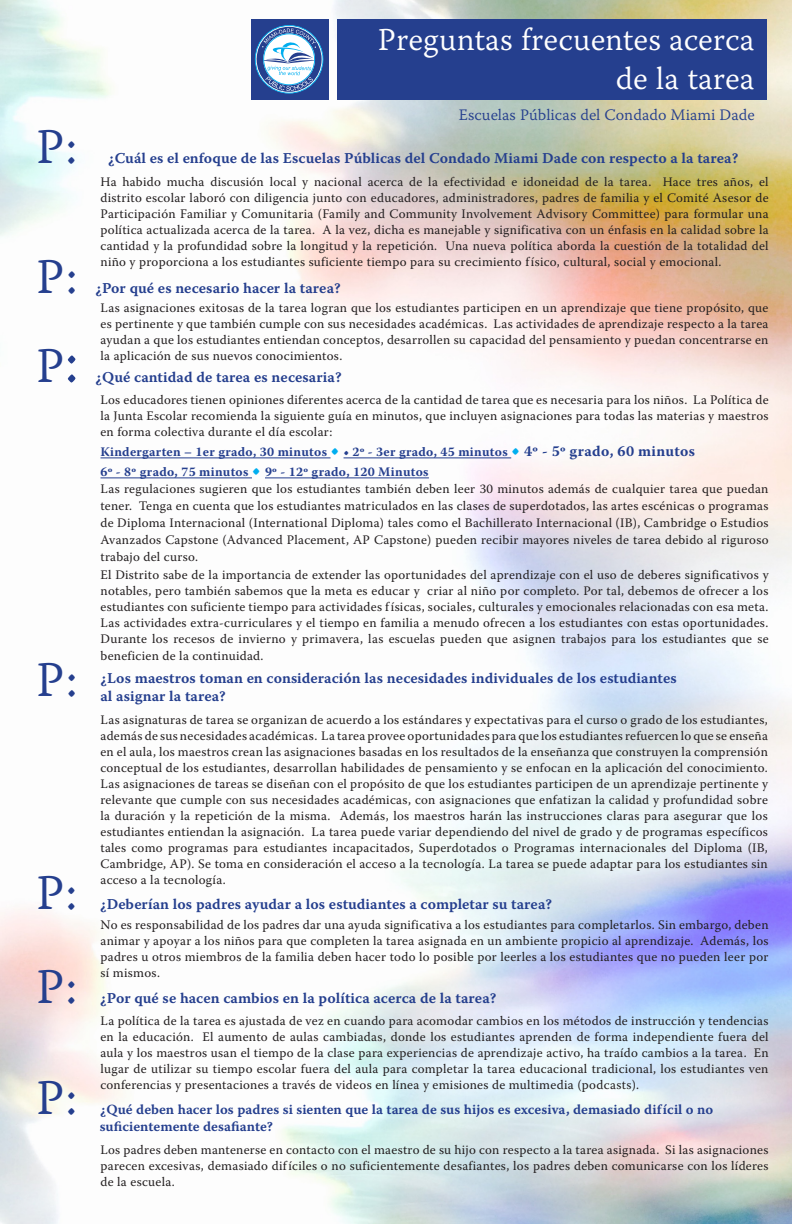
<style>
.page{position:relative;width:792px;height:1224px;background:#fff}
.page>*{position:absolute;margin:0;border:0;box-sizing:border-box;transform-origin:0 0}
.t1{font:50px "Warnock Pro Light Capt";color:#253f8e}
.t2{font:32px "Warnock Pro Light Capt";color:#fff}
.t3{font:16px "Warnock Pro Light Capt";color:#253f8e}
.t4{font:15px "Warnock Pro Semibold Capt";color:#253f8e}
.t5{font:14px/17px "Warnock Pro Semibold Capt";color:#253f8e}
.t6{font:13px/16px "Warnock Pro";letter-spacing:.02em;color:#231f20;text-align:justify}
.t7{font:700 13px "Warnock Pro";letter-spacing:.02em;color:#253f8e}
.s1{font-size:60px}
.s2{font-size:20px;color:#00aeef}
.s3{font-size:15px}
</style>
<div class="page">
<img style="left:148px;top:0;width:644px;height:1224px">
<div style="left:337px;top:19px;width:430px;height:81px;background:#253f8e"></div>
<div style="left:251px;top:19px;width:78px;height:81px;background:#253f8e"></div>
<svg style="left:255px;top:25px;width:68px;height:69px"></svg>
<hr style="left:100px;top:458px;width:231px;height:1px;background:#253f8e">
<hr style="left:344px;top:458px;width:167px;height:1px;background:#253f8e">
<hr style="left:100px;top:478px;width:152px;height:1px;background:#253f8e">
<hr style="left:265px;top:478px;width:164px;height:1px;background:#253f8e">
<p class="t1" style="left:36px;top:117px;width:43px">P:</p>
<p class="t1" style="left:36px;top:246px;width:43px">P:</p>
<p class="t1" style="left:36px;top:335px;width:44px">P<span class="s1">:</span></p>
<p class="t1" style="left:36px;top:649px;width:43px">P:</p>
<p class="t1" style="left:36px;top:862px;width:43px">P:</p>
<p class="t1" style="left:36px;top:956px;width:43px">P:</p>
<p class="t1" style="left:36px;top:1067px;width:43px">P:</p>
<p class="t2" style="left:378px;top:20px;width:378px">Preguntas frecuentes acerca</p>
<p class="t2" style="left:616px;top:59px;width:140px">de la tarea</p>
<p class="t3" style="left:459px;top:105px;width:297px">Escuelas Públicas del Condado Miami Dade</p>
<p class="t4" style="left:108px;top:149px;width:632px">¿Cuál es el enfoque de las Escuelas Públicas del Condado Miami Dade con respecto a la tarea?</p>
<p class="t6" style="left:100px;top:173px;width:670px">Ha habido mucha discusión local y nacional acerca de la efectividad e idoneidad de la tarea. Hace tres años, el distrito escolar laboró con diligencia junto con educadores, administradores, padres de familia y el Comité Asesor de Participación Familiar y Comunitaria (Family and Community Involvement Advisory Committee) para formular una política actualizada acerca de la tarea. A la vez, dicha es manejable y significativa con un énfasis en la calidad sobre la cantidad y la profundidad sobre la longitud y la repetición. Una nueva política aborda la cuestión de la totalidad del niño y proporciona a los estudiantes suficiente tiempo para su crecimiento f ísico, cultural, social y emocional.</p>
<p class="t6" style="left:100px;top:299px;width:670px">Las asignaciones exitosas de la tarea logran que los estudiantes participen en un aprendizaje que tiene propósito, que es pertinente y que también cumple con sus necesidades académicas. Las actividades de aprendizaje respecto a la tarea ayudan a que los estudiantes entiendan conceptos, desarrollen su capacidad del pensamiento y puedan concentrarse en la aplicación de sus nuevos conocimientos.</p>
<p class="t6" style="left:100px;top:392px;width:670px">Los educadores tienen opiniones diferentes acerca de la cantidad de tarea que es necesaria para los niños. La Política de la Junta Escolar recomienda la siguiente guía en minutos, que incluyen asignaciones para todas las materias y maestros en forma colectiva durante el día escolar:</p>
<p class="t7" style="left:100px;top:444px;width:596px">Kindergarten – 1er grado, 30 minutos <span class="s2">•</span> • 2º - 3er grado, 45 minutos <span class="s2">•</span> <span class="s3">4º - 5º grado, 60 minutos</span></p>
<p class="t7" style="left:100px;top:464px;width:330px">6º - 8º grado, 75 minutos <span class="s2">•</span> 9º - 12º grado, 120 Minutos</p>
<p class="t6" style="left:100px;top:480px;width:670px;line-height:17px">Las regulaciones sugieren que los estudiantes también deben leer 30 minutos además de cualquier tarea que puedan tener. Tenga en cuenta que los estudiantes matriculados en las clases de superdotados, las artes escénicas o programas de Diploma Internacional (International Diploma) tales como el Bachillerato Internacional (IB), Cambridge o Estudios Avanzados Capstone (Advanced Placement, AP Capstone) pueden recibir mayores niveles de tarea debido al riguroso trabajo del curso.</p>
<p class="t4" style="left:95px;top:279px;width:247px">¿Por qué es necesario hacer la tarea?</p>
<p class="t4" style="left:95px;top:368px;width:248px">¿Qué cantidad de tarea es necesaria?</p>
<p class="t6" style="left:100px;top:567px;width:670px">El Distrito sabe de la importancia de extender las oportunidades del aprendizaje con el uso de deberes significativos y notables, pero también sabemos que la meta es educar y criar al niño por completo. Por tal, debemos de ofrecer a los estudiantes con suficiente tiempo para actividades físicas, sociales, culturales y emocionales relacionadas con esa meta.<br>Las actividades extra-curriculares y el tiempo en familia a menudo ofrecen a los estudiantes con estas oportunidades.<br>Durante los recesos de invierno y primavera, las escuelas pueden que asignen trabajos para los estudiantes que se beneficien de la continuidad.</p>
<p class="t4" style="left:100px;top:670px;width:578px">¿Los maestros toman en consideración las necesidades individuales de los estudiantes</p>
<p class="t4" style="left:100px;top:688px;width:127px">al asignar la tarea?</p>
<p class="t6" style="left:100px;top:712px;width:669px">Las asignaturas de tarea se organizan de acuerdo a los estándares y expectativas para el curso o grado de los estudiantes, además de sus necesidades académicas. La tarea provee oportunidades para que los estudiantes refuercen lo que se enseña en el aula, los maestros crean las asignaciones basadas en los resultados de la enseñanza que construyen la comprensión conceptual de los estudiantes, desarrollan habilidades de pensamiento y se enfocan en la aplicación del conocimiento.<br>Las asignaciones de tareas se diseñan con el propósito de que los estudiantes participen de un aprendizaje pertinente y relevante que cumple con sus necesidades académicas, con asignaciones que enfatizan la calidad y profundidad sobre la duración y la repetición de la misma. Además, los maestros harán las instrucciones claras para asegurar que los estudiantes entiendan la asignación. La tarea puede variar dependiendo del nivel de grado y de programas específicos tales como programas para estudiantes incapacitados, Superdotados o Programas internacionales del Diploma (IB, Cambridge, AP). Se toma en consideración el acceso a la tecnología. La tarea se puede adaptar para los estudiantes sin acceso a la tecnología.</p>
<p class="t6" style="left:100px;top:916px;width:670px">No es responsabilidad de los padres dar una ayuda significativa a los estudiantes para completarlos. Sin embargo, deben animar y apoyar a los niños para que completen la tarea asignada en un ambiente propicio al aprendizaje. Además, los padres u otros miembros de la familia deben hacer todo lo posible por leerles a los estudiantes que no pueden leer por sí mismos.</p>
<p class="t6" style="left:100px;top:1012px;width:670px">La política de la tarea es ajustada de vez en cuando para acomodar cambios en los métodos de instrucción y tendencias en la educación. El aumento de aulas cambiadas, donde los estudiantes aprenden de forma independiente fuera del aula y los maestros usan el tiempo de la clase para experiencias de aprendizaje activo, ha traído cambios a la tarea. En lugar de utilizar su tiempo escolar fuera del aula para completar la tarea educacional tradicional, los estudiantes ven conferencias y presentaciones a través de videos en línea y emisiones de multimedia (podcasts).</p>
<p class="t4" style="left:100px;top:895px;width:454px">¿Deberían los padres ayudar a los estudiantes a completar su tarea?</p>
<p class="t4" style="left:100px;top:989px;width:398px">¿Por qué se hacen cambios en la política acerca de la tarea?</p>
<p class="t5" style="left:100px;top:1100px;width:615px">¿Qué deben hacer los padres si sienten que la tarea de sus hijos es excesiva, demasiado difícil o no suficientemente desafiante?</p>
<p class="t6" style="left:100px;top:1142px;width:670px">Los padres deben mantenerse en contacto con el maestro de su hijo con respecto a la tarea asignada. Si las asignaciones parecen excesivas, demasiado difíciles o no suficientemente desafiantes, los padres deben comunicarse con los líderes de la escuela.</p>
</div>
